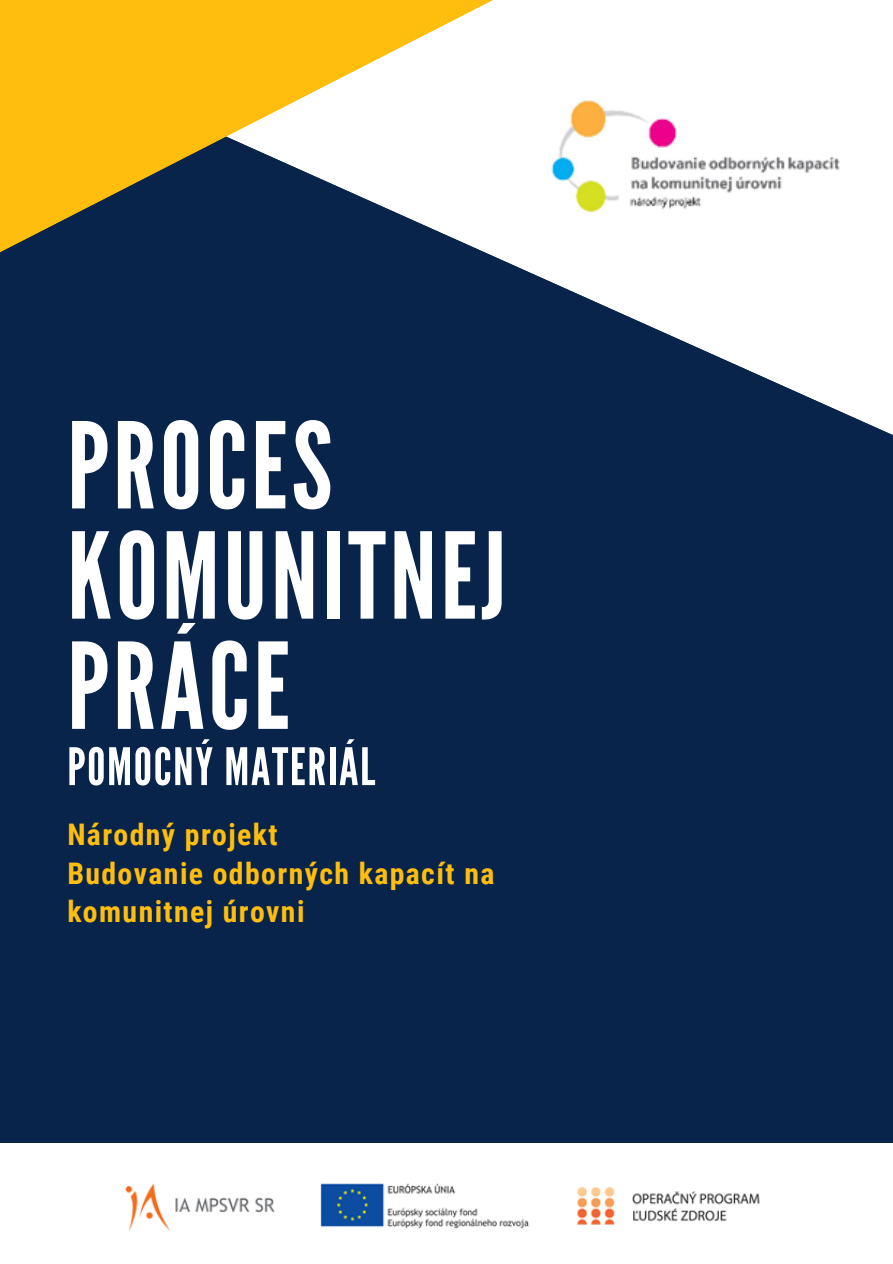
<style>
.page{position:relative;width:893px;height:1264px;background:#fff}
.page>*{position:absolute;margin:0;border:0;box-sizing:border-box;transform-origin:0 0}
.t1{font:118.95px/110.1px "League Gothic";letter-spacing:.035em;color:#fff}
.t2{font:51.45px "League Gothic";letter-spacing:.035em;color:#fff}
.t3{font:700 29.7px/38.2px "Roboto Condensed";letter-spacing:.045em;color:#ffbd0d}
</style>
<div class="page">
<div style="left:0;top:0;width:892px;height:1262px;background:#08244b"></div>
<svg style="left:629px;top:0;width:263px;height:435px;fill:#fff"></svg>
<svg style="left:0;top:0;width:687px;height:317px"></svg>
<img style="left:541px;top:89px;width:312px;height:135px">
<div style="left:0;top:1143px;width:892px;height:119px;background:#fff"></div>
<img style="left:125px;top:1183px;width:635px;height:48px">
<h1 class="t1" style="left:67px;top:413px;width:440px">PROCES<br>KOMUNITNEJ<br>PRÁCE</h1>
<h2 class="t2" style="left:67px;top:737px;width:309px">POMOCNÝ MATERIÁL</h2>
<p class="t3" style="left:67px;top:816px;width:428px">Národný projekt<br>Budovanie odborných kapacít na komunitnej úrovni</p>
</div>
